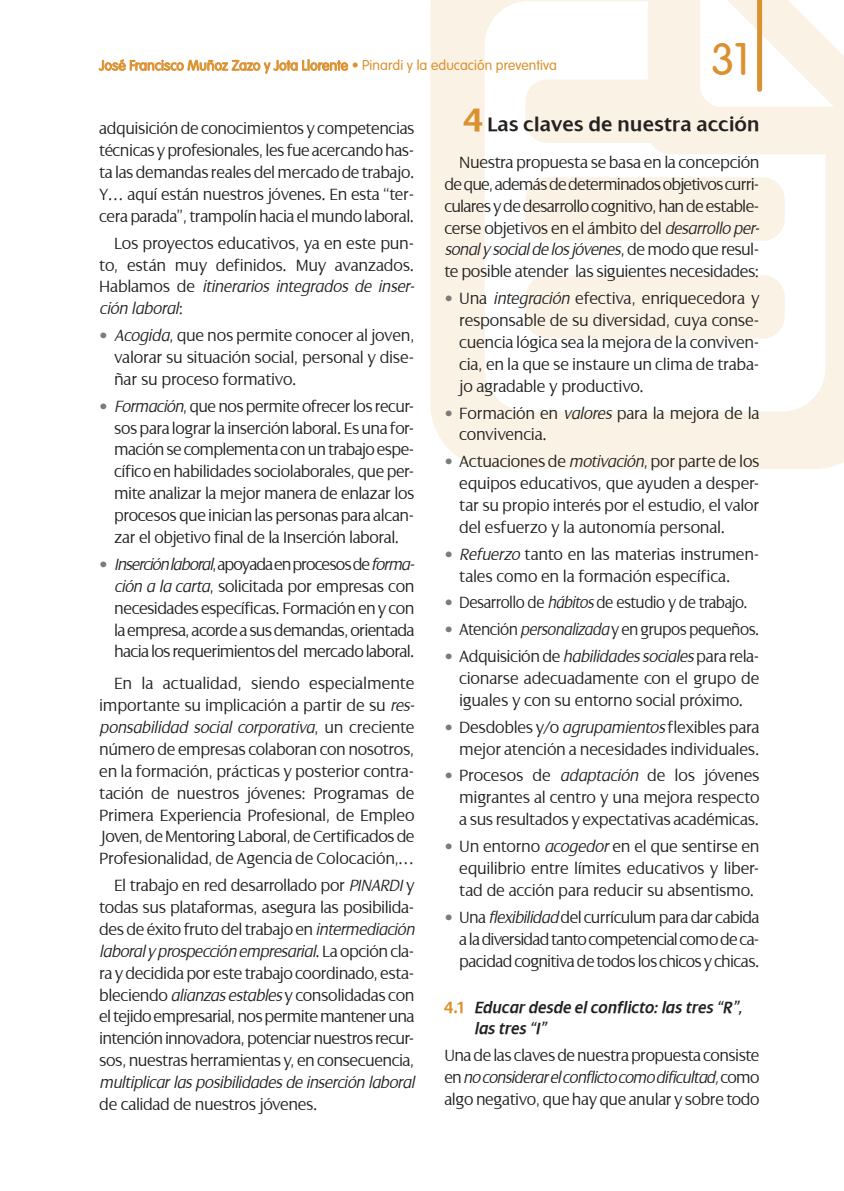
<style>
.page{position:relative;width:844px;height:1191px;background:#fff}
.page>*{position:absolute;margin:0;border:0;box-sizing:border-box;transform-origin:0 0}
.t1{font:300 45.5px "Vag";color:#db912f}
.t2{font:600 21px "Dialog";letter-spacing:.02em;color:#222221}
.t3{font:300 17.5px/21.9px "Dialog";letter-spacing:-.02em;color:#222221;text-align:justify}
.t4{font:italic 600 17.5px/21px "Dialog";letter-spacing:.01em;color:#222221;scale:.95 1}
.t5{font:italic 300 17.5px "Dialog";letter-spacing:-.025em;color:#222221}
.t6{font:300 17.5px "Dialog";letter-spacing:-.02em;color:#222221;scale:.95 1}
.t7{font:300 17.5px "Dialog";letter-spacing:-.02em;color:#222221;scale:.96 1}
.t8{font:300 14px "VAG Rounded Std";letter-spacing:.005em;color:#db912f}
.s1{font-style:italic}
.s2{color:#7b7b7a}
.s3{font-weight:700;font-size:35px;color:#db912f}
.s4{font-weight:700;font-style:normal;color:#db912f}
</style>
<div class="page">
<svg style="left:430px;top:0;width:413px;height:469px"></svg>
<div style="left:525px;top:275px;width:259px;height:63px;background:#fbf2e6;border-radius:22px"></div>
<div style="left:525px;top:177px;width:259px;height:64px;background:#fbf2e6;border-radius:22px"></div>
<svg style="left:756px;top:0;width:5px;height:92px"></svg>
<svg style="left:99px;top:59px;width:249px;height:15px"></svg>
<p class="t8" style="left:99px;top:57px;width:459px">José Francisco Muñoz Zazo y Jota Llorente • Pinardi y la educación preventiva</p>
<h1 class="t1" style="left:711px;top:34px;width:40px">31</h1>
<p class="t3" style="left:99px;top:118px;width:317px">adquisición de conocimientos y competencias técnicas y profesionales, les fue acercando has&shy;ta las demandas reales del mercado de trabajo.<br>Y… aquí están nuestros jóvenes. En esta “ter&shy;cera parada”, trampolín hacia el mundo laboral.</p>
<p class="t3" style="left:99px;top:232px;width:316px;text-indent:15px">Los proyectos educativos, ya en este pun&shy;to, están muy definidos. Muy avanzados.<br>Hablamos de <span class="s1">itinerarios integrados de inser&shy;ción laboral</span>:</p>
<p class="t3" style="left:114px;top:325px;width:302px;text-indent:-15px"><span class="s2">•</span> <span class="s1">Acogida</span>, que nos permite conocer al joven, valorar su situación social, personal y dise&shy;ñar su proceso formativo.</p>
<p class="t3" style="left:114px;top:395px;width:302px;text-indent:-15px"><span class="s2">•</span> <span class="s1">Formación</span>, que nos permite ofrecer los recur&shy;sos para lograr la inserción laboral. Es una for&shy;mación se complementa con un trabajo espe&shy;cífico en habilidades sociolaborales, que per&shy;mite analizar la mejor manera de enlazar los procesos que inician las personas para alcan&shy;zar el objetivo final de la Inserción laboral.</p>
<p class="t3" style="left:114px;top:553px;width:302px;text-indent:-15px"><span class="s2">•</span> <span class="s1">Inserción laboral</span>, apoyada en procesos de <span class="s1">forma&shy;ción a la carta</span>, solicitada por empresas con necesidades específicas. Formación en y con la empresa, acorde a sus demandas, orientada hacia los requerimientos del mercado laboral.</p>
<p class="t3" style="left:99px;top:672px;width:317px;text-indent:15px">En la actualidad, siendo especialmente importante su implicación a partir de su <span class="s1">res&shy;ponsabilidad social corporativa</span>, un creciente número de empresas colaboran con nosotros, en la formación, prácticas y posterior contra&shy;tación de nuestros jóvenes: Programas de Primera Experiencia Profesional, de Empleo Joven, de Mentoring Laboral, de Certificados de Profesionalidad, de Agencia de Colocación,…</p>
<p class="t3" style="left:99px;top:874px;width:317px;text-indent:15px">El trabajo en red desarrollado por <span class="s1">PINARDI</span> y todas sus plataformas, asegura las posibilida&shy;des de éxito fruto del trabajo en <span class="s1">intermediación laboral y prospección empresarial</span>. La opción cla&shy;ra y decidida por este trabajo coordinado, esta&shy;bleciendo <span class="s1">alianzas estables</span> y consolidadas con el tejido empresarial, nos permite mantener una intención innovadora, potenciar nuestros recur&shy;sos, nuestras herramientas y, en consecuencia,</p>
<p class="t5" style="left:99px;top:1073px;width:316px">multiplicar las posibilidades de inserción laboral</p>
<p class="t3" style="left:99px;top:1093px;width:220px">de calidad de nuestros jóvenes.</p>
<p class="t2" style="left:464px;top:113px;width:297px"><span class="s3">4</span> Las claves de nuestra acción</p>
<p class="t3" style="left:444px;top:151px;width:317px;text-indent:15px">Nuestra propuesta se basa en la concepción de que, además de determinados objetivos curri&shy;culares y de desarrollo cognitivo, han de estable&shy;cerse objetivos en el ámbito del <span class="s1">desarrollo per&shy;sonal y social de los jóvenes</span>, de modo que resul&shy;te posible atender las siguientes necesidades:</p>
<p class="t3" style="left:459px;top:288px;width:302px;text-indent:-15px"><span class="s2">•</span> Una <span class="s1">integración</span> efectiva, enriquecedora y responsable de su diversidad, cuya conse&shy;cuencia lógica sea la mejora de la conviven&shy;cia, en la que se instaure un clima de traba&shy;jo agradable y productivo.</p>
<p class="t3" style="left:459px;top:402px;width:302px;text-indent:-15px"><span class="s2">•</span> Formación en <span class="s1">valores</span> para la mejora de la convivencia.</p>
<p class="t3" style="left:459px;top:451px;width:302px;text-indent:-15px"><span class="s2">•</span> Actuaciones de <span class="s1">motivación</span>, por parte de los equipos educativos, que ayuden a desper&shy;tar su propio interés por el estudio, el valor del esfuerzo y la autonomía personal.</p>
<p class="t3" style="left:459px;top:543px;width:302px;text-indent:-15px"><span class="s2">•</span> <span class="s1">Refuerzo</span> tanto en las materias instrumen&shy;tales como en la formación específica.</p>
<p class="t6" style="left:444px;top:593px;width:321px"><span class="s2">•</span> Desarrollo de <span class="s1">hábitos</span> de estudio y de trabajo.</p>
<p class="t7" style="left:444px;top:620px;width:330px"><span class="s2">•</span> Atención <span class="s1">personalizada</span> y en grupos pequeños.</p>
<p class="t3" style="left:459px;top:645px;width:302px;text-indent:-15px"><span class="s2">•</span> Adquisición de <span class="s1">habilidades sociales</span> para rela&shy;cionarse adecuadamente con el grupo de iguales y con su entorno social próximo.</p>
<p class="t3" style="left:444px;top:716px;width:316px;text-align:right"><span class="s2">•</span> Desdobles y/o <span class="s1">agrupamientos</span> flexibles para mejor atención a necesidades individuales.</p>
<p class="t3" style="left:459px;top:765px;width:302px;text-indent:-15px"><span class="s2">•</span> Procesos de <span class="s1">adaptación</span> de los jóvenes migrantes al centro y una mejora respecto a sus resultados y expectativas académicas.</p>
<p class="t3" style="left:459px;top:835px;width:302px;text-indent:-15px"><span class="s2">•</span> Un entorno <span class="s1">acogedor</span> en el que sentirse en equilibrio entre límites educativos y liber&shy;tad de acción para reducir su absentismo.</p>
<p class="t3" style="left:459px;top:906px;width:302px;text-indent:-15px"><span class="s2">•</span> Una <span class="s1">flexibilidad</span> del currículum para dar cabida a la diversidad tanto competencial como de ca&shy;pacidad cognitiva de todos los chicos y chicas.</p>
<p class="t4" style="left:474px;top:997px;width:283px;text-indent:-30px"><span class="s4">4.1</span> Educar desde el conflicto: las tres “R”, las tres “I”</p>
<p class="t3" style="left:444px;top:1044px;width:317px">Una de las claves de nuestra propuesta consiste en <span class="s1">no considerar el conflicto como dificultad,</span> como algo negativo, que hay que anular y sobre todo</p>
</div>
